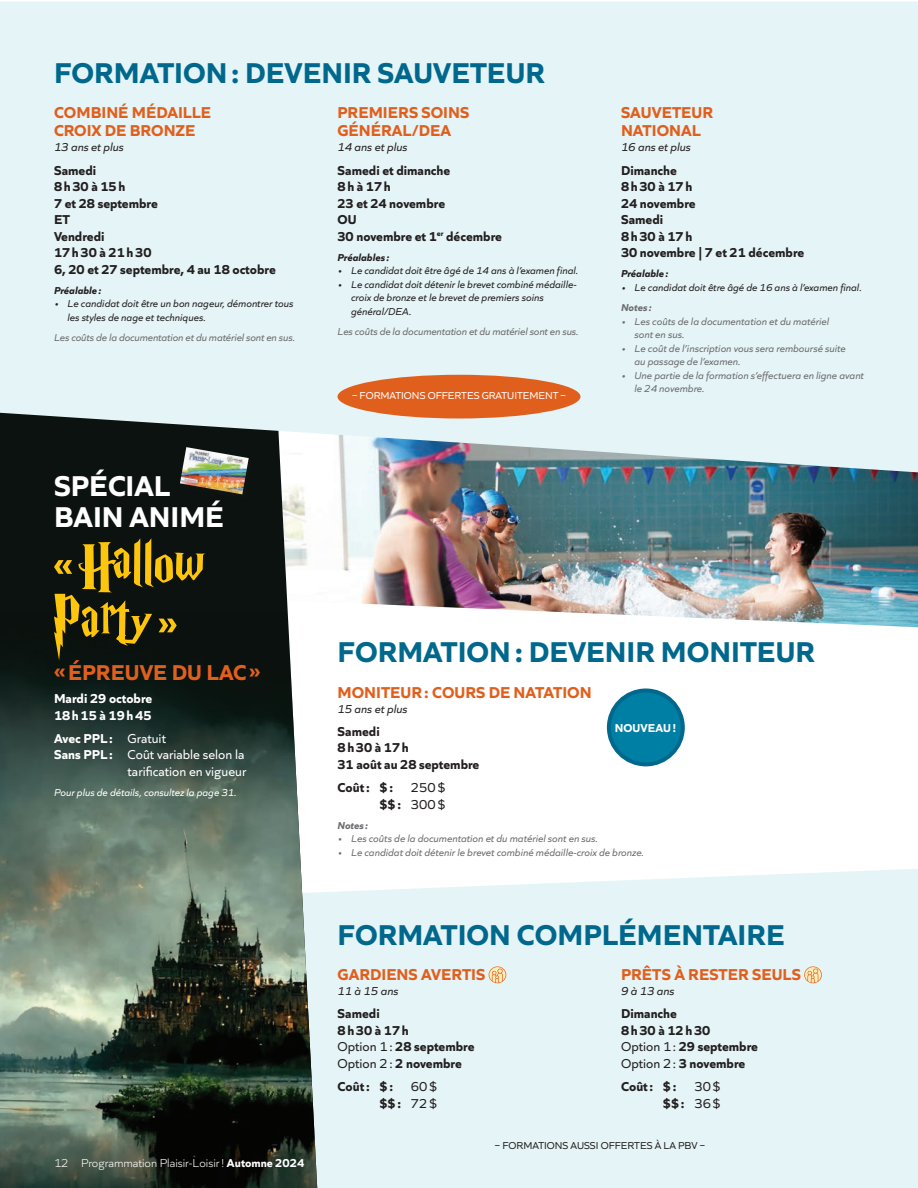
<style>
.page{position:relative;width:918px;height:1188px;background:#fff}
.page>*{position:absolute;margin:0;border:0;box-sizing:border-box;transform-origin:0 0}
.t1{font:700 30px "Quiet Sans";color:#00688c}
.t2{font:700 30px/31.5px "Quiet Sans";color:#fff}
.t3{font:700 22.5px "Quiet Sans";color:#e15f1d}
.t4{font:700 16.5px/18px "Quiet Sans";color:#e15f1d}
.t5{font:700 13.5px/16.5px "Quiet Sans";color:#231f20}
.t6{font:13.5px "Quiet Sans";color:#fff}
.t7{font:700 13.5px/16.5px "Quiet Sans";color:#fff}
.t8{font:13.5px/16.5px "Quiet Sans";color:#231f20;text-align:right}
.t9{font:italic 12px "Quiet Sans";color:#231f20}
.t10{font:300 12px "Quiet Sans";color:#fff}
.t11{font:700 12px "Quiet Sans";letter-spacing:.005em;color:#fff}
.t12{font:italic 10.5px/13.5px "Quiet Sans";color:#6c6d70}
.t13{font:italic 10.5px/13.5px "Quiet Sans";color:#231f20}
.t14{font:italic 10.5px "Quiet Sans";color:#fff}
.t15{font:10.5px "Quiet Sans";color:#fff}
.t16{font:italic 700 10.5px "Quiet Sans";color:#231f20}
.t17{font:10.5px "Quiet Sans";color:#231f20}
.t18{font:italic 700 10.5px "Quiet Sans";letter-spacing:-.005em;color:#6c6d70}
.s1{font-weight:400}
.s2{font-weight:700}
</style>
<div class="page">
<img style="left:340px;top:472px;width:578px;height:155px">
<div style="left:317px;top:869px;width:601px;height:319px;background:#e5f4f6"></div>
<svg style="left:0;top:472px;width:310px;height:140px;background:#272d2a"></svg>
<img style="left:0;top:612px;width:317px;height:576px">
<svg style="left:54px;top:538px;width:151px;height:122px;background:#453c0e"></svg>
<div style="left:181px;top:449px;width:74px;height:51px;background:#0b120f"></div>
<img style="left:180px;top:472px;width:67px;height:22px">
<div style="left:0;top:1px;width:918px;height:471px;background:#e5f4f6"></div>
<svg style="left:489px;top:966px;width:17px;height:17px"></svg>
<svg style="left:804px;top:966px;width:18px;height:17px"></svg>
<div style="left:609px;top:691px;width:74px;height:73px;background:#007fa5;border-radius:50%"></div>
<div style="left:607px;top:689px;width:78px;height:77px;border:4px solid #00688c;border-radius:50%"></div>
<div style="left:338px;top:375px;width:242px;height:43px;background:#e15f1d;border-radius:50%"></div>
<h1 class="t1" style="left:54px;top:49px;width:493px">FORMATION: DEVENIR SAUVETEUR</h1>
<h3 class="t4" style="left:54px;top:102px;width:159px">COMBINÉ MÉDAILLE<br>CROIX DE BRONZE</h3>
<p class="t9" style="left:54px;top:139px;width:71px">13 ans et plus</p>
<p class="t5" style="left:54px;top:161px;width:223px">Samedi<br>8h30 à 15h<br>7 et 28 septembre<br>ET<br>Vendredi<br>17h30 à 21h30<br>6, 20 et 27 septembre, 4 au 18 octobre</p>
<p class="t16" style="left:54px;top:282px;width:49px">Préalable:</p>
<p class="t13" style="left:68px;top:296px;width:227px;text-indent:-14px">• Le candidat doit être un bon nageur, démontrer tous les styles de nage et techniques.</p>
<p class="t12" style="left:54px;top:330px;width:243px">Les coûts de la documentation et du matériel sont en sus.</p>
<h3 class="t4" style="left:338px;top:102px;width:133px">PREMIERS SOINS<br>GÉNÉRAL/DEA</h3>
<p class="t9" style="left:338px;top:139px;width:71px">14 ans et plus</p>
<p class="t5" style="left:338px;top:161px;width:166px">Samedi et dimanche<br>8h à 17h<br>23 et 24 novembre<br>OU<br>30 novembre et 1<sup>er</sup> décembre</p>
<p class="t16" style="left:338px;top:249px;width:53px">Préalables :</p>
<p class="t13" style="left:337px;top:263px;width:242px">• Le candidat doit être âgé de 14 ans à l’examen final.</p>
<p class="t13" style="left:351px;top:277px;width:227px;text-indent:-14px">• Le candidat doit détenir le brevet combiné médaille&shy;croix de bronze et le brevet de premiers soins général/DEA.</p>
<p class="t12" style="left:338px;top:324px;width:243px">Les coûts de la documentation et du matériel sont en sus.</p>
<h1 class="t2" style="left:54px;top:467px;width:172px">SPÉCIAL<br>BAIN ANIMÉ</h1>
<p class="t15" style="left:352px;top:387px;width:215px">– FORMATIONS OFFERTES GRATUITEMENT –</p>
<h3 class="t4" style="left:621px;top:102px;width:94px">SAUVETEUR<br>NATIONAL</h3>
<p class="t9" style="left:621px;top:139px;width:71px">16 ans et plus</p>
<p class="t5" style="left:621px;top:161px;width:185px">Dimanche<br>8h30 à 17h<br>24 novembre<br>Samedi<br>8h30 à 17h<br>30 novembre | 7 et 21 décembre</p>
<p class="t16" style="left:621px;top:266px;width:49px">Préalable:</p>
<p class="t13" style="left:621px;top:280px;width:242px">• Le candidat doit être âgé de 16 ans à l’examen final.</p>
<p class="t18" style="left:621px;top:299px;width:32px">Notes :</p>
<p class="t12" style="left:635px;top:314px;width:196px;text-indent:-14px">• Les coûts de la documentation et du matériel sont en sus.</p>
<p class="t12" style="left:635px;top:341px;width:213px;text-indent:-14px">• Le coût de l’inscription vous sera remboursé suite au passage de l’examen.</p>
<p class="t12" style="left:635px;top:368px;width:231px;text-indent:-14px">• Une partie de la formation s’effectuera en ligne avant le 24 novembre.</p>
<h2 class="t3" style="left:54px;top:655px;width:208px">«ÉPREUVE DU LAC»</h2>
<p class="t7" style="left:54px;top:689px;width:100px">Mardi 29 octobre<br>18h15 à 19h45</p>
<p class="t7" style="left:54px;top:729px;width:114px">Avec PPL: <span class="s1">Gratuit</span></p>
<p class="t6" style="left:54px;top:745px;width:192px"><span class="s2">Sans PPL:</span> Coût variable selon la</p>
<p class="t6" style="left:128px;top:761px;width:120px">tarification en vigueur</p>
<p class="t14" style="left:54px;top:785px;width:184px">Pour plus de détails, consultez la page 31.</p>
<p class="t10" style="left:54px;top:1154px;width:252px">12 Programmation Plaisir-Loisir! <span class="s2">Automne 2024</span></p>
<h1 class="t1" style="left:338px;top:629px;width:479px">FORMATION: DEVENIR MONITEUR</h1>
<h3 class="t4" style="left:338px;top:682px;width:256px">MONITEUR: COURS DE NATATION</h3>
<p class="t9" style="left:338px;top:700px;width:71px">15 ans et plus</p>
<p class="t5" style="left:338px;top:722px;width:143px">Samedi<br>8h30 à 17h<br>31 août au 28 septembre</p>
<p class="t5" style="left:338px;top:778px;width:57px">Coût: $:</p>
<p class="t11" style="left:615px;top:718px;width:63px">NOUVEAU!</p>
<p class="t8" style="left:379px;top:778px;width:68px">250$<br><span class="s2">$$:</span> 300$</p>
<p class="t18" style="left:338px;top:817px;width:32px">Notes :</p>
<p class="t12" style="left:338px;top:831px;width:262px">• Les coûts de la documentation et du matériel sont en sus.</p>
<p class="t12" style="left:338px;top:845px;width:308px">• Le candidat doit détenir le brevet combiné médaille-croix de bronze.</p>
<h1 class="t1" style="left:338px;top:911px;width:449px">FORMATION COMPLÉMENTAIRE</h1>
<h3 class="t4" style="left:338px;top:964px;width:149px">GARDIENS AVERTIS</h3>
<p class="t9" style="left:338px;top:982px;width:62px">11 à 15 ans</p>
<p class="t5" style="left:338px;top:1004px;width:139px">Samedi<br>8h30 à 17h<br><span class="s1">Option 1:</span> 28 septembre<br><span class="s1">Option 2:</span> 2 novembre</p>
<p class="t5" style="left:338px;top:1077px;width:57px">Coût: $:</p>
<h3 class="t4" style="left:621px;top:964px;width:182px">PRÊTS À RESTER SEULS</h3>
<p class="t9" style="left:621px;top:982px;width:55px">9 à 13 ans</p>
<p class="t5" style="left:621px;top:1004px;width:139px">Dimanche<br>8h30 à 12h30<br><span class="s1">Option 1:</span> 29 septembre<br><span class="s1">Option 2:</span> 3 novembre</p>
<p class="t5" style="left:621px;top:1077px;width:57px">Coût: $:</p>
<p class="t8" style="left:379px;top:1077px;width:59px">60$<br><span class="s2">$$:</span> 72$</p>
<p class="t8" style="left:663px;top:1077px;width:59px">30$<br><span class="s2">$$:</span> 36$</p>
<p class="t17" style="left:495px;top:1138px;width:211px">– FORMATIONS AUSSI OFFERTES À LA PBV –</p>
</div>
